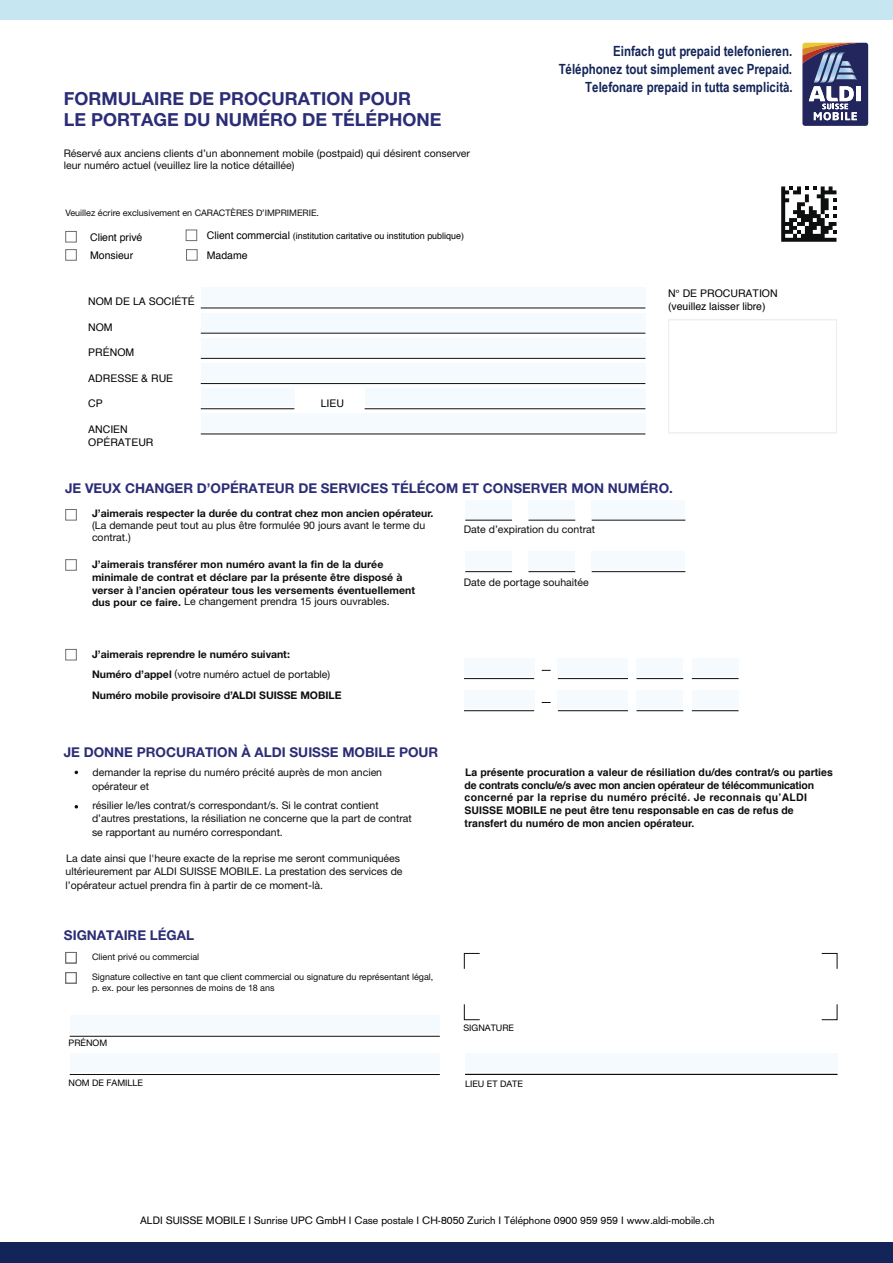
<style>
.page{position:relative;width:893px;height:1263px;background:#fff}
.page>*{position:absolute;margin:0;border:0;box-sizing:border-box;transform-origin:0 0}
.t1{font:700 18px/21.6px "Helvetica Neue CE";color:#2b2d76}
.t2{font:700 14.1px/18.1px "Arial Narrow";color:#132458;text-align:right}
.t3{font:700 13.5px "Helvetica Neue CE";color:#2b2d76}
.t4{font:10.5px/13.5px "Helvetica Neue CE";color:#0d0e0e}
.t5{font:700 10.5px/12.3px "Helvetica Neue CE";color:#0d0e0e}
.t6{font:700 10.5px/12.6px "Helvetica";color:#0d0e0e}
.t7{font:10.5px/18px "Helvetica";color:#000}
.t8{font:10.5px "Akzidenz Grotesk";color:#000}
.t9{font:9px/10.8px "Helvetica Neue CE";color:#0d0e0e}
.t10{font:9px "Helvetica";color:#000}
.t11{font:9px "Helvetica Neue CE";color:#000}
.s1{font-size:10.5px}
.s2{font-weight:400}
</style>
<div class="page">
<div style="left:65px;top:231px;width:12px;height:12px;border:1px solid #6f6f6f"></div>
<div style="left:65px;top:249px;width:12px;height:12px;border:1px solid #6f6f6f"></div>
<div style="left:186px;top:249px;width:12px;height:12px;border:1px solid #6f6f6f"></div>
<div style="left:186px;top:229px;width:11px;height:12px;border:1px solid #6f6f6f"></div>
<svg style="left:463px;top:1004px;width:17px;height:16px"></svg>
<svg style="left:463px;top:952px;width:17px;height:17px"></svg>
<svg style="left:821px;top:952px;width:17px;height:17px"></svg>
<svg style="left:821px;top:1004px;width:17px;height:16px"></svg>
<div style="left:65px;top:509px;width:12px;height:12px;border:1px solid #6f6f6f"></div>
<div style="left:65px;top:559px;width:12px;height:12px;border:1px solid #6f6f6f"></div>
<div style="left:65px;top:649px;width:12px;height:11px;border:1px solid #6f6f6f"></div>
<div style="left:465px;top:500px;width:47px;height:18px;background:#f4fafd"></div>
<div style="left:529px;top:500px;width:46px;height:18px;background:#f4fafd"></div>
<div style="left:591px;top:500px;width:94px;height:18px;background:#f4fafd"></div>
<div style="left:465px;top:551px;width:47px;height:18px;background:#f4fafd"></div>
<div style="left:529px;top:551px;width:46px;height:18px;background:#f4fafd"></div>
<div style="left:591px;top:551px;width:94px;height:18px;background:#f4fafd"></div>
<div style="left:668px;top:319px;width:169px;height:114px;border:1px solid #eee"></div>
<hr style="left:201px;top:307px;width:444px;height:1px;background:#0d0e0e">
<hr style="left:201px;top:333px;width:444px;height:1px;background:#0d0e0e">
<hr style="left:201px;top:358px;width:444px;height:1px;background:#0d0e0e">
<hr style="left:201px;top:383px;width:444px;height:1px;background:#0d0e0e">
<hr style="left:201px;top:433px;width:444px;height:1px;background:#0d0e0e">
<hr style="left:365px;top:408px;width:280px;height:1px;background:#0d0e0e">
<hr style="left:201px;top:408px;width:93px;height:1px;background:#0d0e0e">
<svg style="left:781px;top:186px;width:55px;height:56px"></svg>
<div style="left:65px;top:952px;width:12px;height:11px;border:1px solid #6f6f6f"></div>
<div style="left:65px;top:972px;width:12px;height:12px;border:1px solid #6f6f6f"></div>
<hr style="left:465px;top:1074px;width:372px;height:1px;background:#0d0e0e">
<hr style="left:70px;top:1036px;width:370px;height:1px;background:#0d0e0e">
<hr style="left:70px;top:1074px;width:370px;height:1px;background:#0d0e0e">
<hr style="left:465px;top:571px;width:47px;height:1px;background:#0d0e0e">
<hr style="left:528px;top:571px;width:47px;height:1px;background:#0d0e0e">
<hr style="left:592px;top:571px;width:93px;height:1px;background:#0d0e0e">
<hr style="left:465px;top:520px;width:47px;height:1px;background:#0d0e0e">
<hr style="left:528px;top:520px;width:47px;height:1px;background:#0d0e0e">
<hr style="left:592px;top:520px;width:93px;height:1px;background:#0d0e0e">
<div style="left:464px;top:658px;width:70px;height:18px;background:#f4fafd"></div>
<div style="left:558px;top:658px;width:70px;height:18px;background:#f4fafd"></div>
<div style="left:636px;top:658px;width:47px;height:18px;background:#f4fafd"></div>
<div style="left:692px;top:658px;width:46px;height:18px;background:#f4fafd"></div>
<hr style="left:692px;top:678px;width:47px;height:1px;background:#0d0e0e">
<hr style="left:636px;top:678px;width:47px;height:1px;background:#0d0e0e">
<hr style="left:558px;top:678px;width:70px;height:1px;background:#0d0e0e">
<hr style="left:464px;top:678px;width:70px;height:1px;background:#0d0e0e">
<div style="left:464px;top:690px;width:70px;height:18px;background:#f4fafd"></div>
<div style="left:558px;top:690px;width:70px;height:18px;background:#f4fafd"></div>
<div style="left:636px;top:690px;width:47px;height:18px;background:#f4fafd"></div>
<div style="left:692px;top:690px;width:46px;height:18px;background:#f4fafd"></div>
<hr style="left:692px;top:710px;width:47px;height:1px;background:#0d0e0e">
<hr style="left:636px;top:710px;width:47px;height:1px;background:#0d0e0e">
<hr style="left:558px;top:710px;width:70px;height:1px;background:#0d0e0e">
<hr style="left:464px;top:710px;width:70px;height:1px;background:#0d0e0e">
<div style="left:201px;top:288px;width:444px;height:18px;background:#f4fafd"></div>
<div style="left:201px;top:313px;width:444px;height:18px;background:#f4fafd"></div>
<div style="left:201px;top:338px;width:444px;height:18px;background:#f4fafd"></div>
<div style="left:201px;top:363px;width:444px;height:18px;background:#f4fafd"></div>
<div style="left:201px;top:389px;width:93px;height:18px;background:#f4fafd"></div>
<div style="left:365px;top:389px;width:280px;height:18px;background:#f4fafd"></div>
<div style="left:201px;top:414px;width:444px;height:18px;background:#f4fafd"></div>
<div style="left:70px;top:1015px;width:369px;height:18px;background:#f4fafd"></div>
<div style="left:70px;top:1054px;width:369px;height:18px;background:#f4fafd"></div>
<div style="left:465px;top:1054px;width:372px;height:18px;background:#f4fafd"></div>
<div style="left:0;top:1242px;width:893px;height:21px;background:#132458"></div>
<div style="left:0;top:0;width:893px;height:20px;background:#c6e6f2"></div>
<svg style="left:802px;top:43px;width:66px;height:83px;background:#616081"></svg>
<h1 class="t1" style="left:64px;top:88px;width:379px">FORMULAIRE DE PROCURATION POUR<br>LE PORTAGE DU NUMÉRO DE TÉLÉPHONE</h1>
<p class="t4" style="left:64px;top:147px;width:408px;line-height:12.6px">Réservé aux anciens clients d’un abonnement mobile (postpaid) qui désirent conserver leur numéro actuel (veuillez lire la notice détaillée)</p>
<p class="t9" style="left:66px;top:208px;width:255px">Veuillez écrire exclusivement en CARACTÈRES D’IMPRIMERIE.</p>
<p class="t7" style="left:90px;top:228px;width:54px">Client privé<br>Monsieur</p>
<p class="t10" style="left:207px;top:229px;width:259px"><span class="s1">Client commercial</span> (institution caritative ou institution publique)</p>
<p class="t7" style="left:207px;top:246px;width:42px">Madame</p>
<p class="t7" style="left:88px;top:293px;width:108px">NOM DE LA SOCIÉTÉ</p>
<p class="t7" style="left:88px;top:318px;width:26px">NOM</p>
<p class="t7" style="left:88px;top:344px;width:48px">PRÉNOM</p>
<p class="t7" style="left:88px;top:370px;width:87px">ADRESSE &amp; RUE</p>
<p class="t7" style="left:88px;top:395px;width:16px">CP</p>
<p class="t7" style="left:88px;top:423px;width:67px;line-height:12.6px">ANCIEN<br>OPÉRATEUR</p>
<p class="t7" style="left:321px;top:395px;width:25px">LIEU</p>
<h2 class="t2" style="left:559px;top:41px;width:235px">Einfach gut prepaid telefonieren.<br>Téléphonez tout simplement avec Prepaid.<br>Telefonare prepaid in tutta semplicità.</h2>
<p class="t7" style="left:668px;top:288px;width:111px;line-height:12.8px">N° DE PROCURATION (veuillez laisser libre)</p>
<p class="t3" style="left:65px;top:480px;width:609px">JE VEUX CHANGER D’OPÉRATEUR DE SERVICES TÉLÉCOM ET CONSERVER MON NUMÉRO.</p>
<p class="t5" style="left:92px;top:507px;width:343px">J’aimerais respecter la durée du contrat chez mon ancien opérateur.</p>
<p class="t4" style="left:92px;top:519px;width:335px;line-height:12.6px">(La demande peut tout au plus être formulée 90 jours avant le terme du contrat.)</p>
<p class="t4" style="left:464px;top:523px;width:133px">Date d’expiration du contrat</p>
<p class="t5" style="left:92px;top:558px;width:325px">J’aimerais transférer mon numéro avant la fin de la durée minimale de contrat et déclare par la présente être disposé à verser à l’ancien opérateur tous les versements éventuellement dus pour ce faire. <span class="s2">Le changement prendra 15 jours ouvrables.</span></p>
<p class="t4" style="left:464px;top:575px;width:126px">Date de portage souhaitée</p>
<p class="t5" style="left:92px;top:645px;width:240px;line-height:19.5px">J’aimerais reprendre le numéro suivant:<br>Numéro d’appel <span class="s2">(votre numéro actuel de portable)</span></p>
<p class="t5" style="left:92px;top:689px;width:251px">Numéro mobile provisoire d’ALDI SUISSE MOBILE</p>
<p class="t3" style="left:64px;top:744px;width:376px">JE DONNE PROCURATION À ALDI SUISSE MOBILE POUR</p>
<p class="t4" style="left:92px;top:766px;width:292px">demander la reprise du numéro précité auprès de mon ancien opérateur et</p>
<p class="t4" style="left:92px;top:798px;width:321px">résilier le/les contrat/s correspondant/s. Si le contrat contient d’autres prestations, la résiliation ne concerne que la part de contrat se rapportant au numéro correspondant.</p>
<p class="t4" style="left:65px;top:851px;width:339px">La date ainsi que l'heure exacte de la reprise me seront communiquées ultérieurement par ALDI SUISSE MOBILE. La prestation des services de l’opérateur actuel prendra fin à partir de ce moment-là.</p>
<p class="t3" style="left:64px;top:927px;width:132px">SIGNATAIRE LÉGAL</p>
<p class="t9" style="left:92px;top:951px;width:109px">Client privé ou commercial</p>
<p class="t9" style="left:92px;top:971px;width:343px">Signature collective en tant que client commercial ou signature du représentant légal, p. ex. pour les personnes de moins de 18 ans</p>
<p class="t6" style="left:465px;top:766px;width:370px">La présente procuration a valeur de résiliation du/des contrat/s ou parties de contrats conclu/e/s avec mon ancien opérateur de télécommunication concerné par la reprise du numéro précité. Je reconnais qu’ALDI SUISSE MOBILE ne peut être tenu responsable en cas de refus de transfert du numéro de mon ancien opérateur.</p>
<p class="t11" style="left:463px;top:1023px;width:52px">SIGNATURE</p>
<p class="t11" style="left:69px;top:1038px;width:40px">PRÉNOM</p>
<p class="t11" style="left:69px;top:1078px;width:76px">NOM DE FAMILLE</p>
<p class="t11" style="left:465px;top:1078px;width:59px">LIEU ET DATE</p>
<p class="t8" style="left:140px;top:1214px;width:576px">ALDI SUISSE MOBILE I Sunrise UPC GmbH I Case postale I CH-8050 Zurich I Téléphone 0900 959 959 I www.aldi-mobile.ch</p>
</div>
